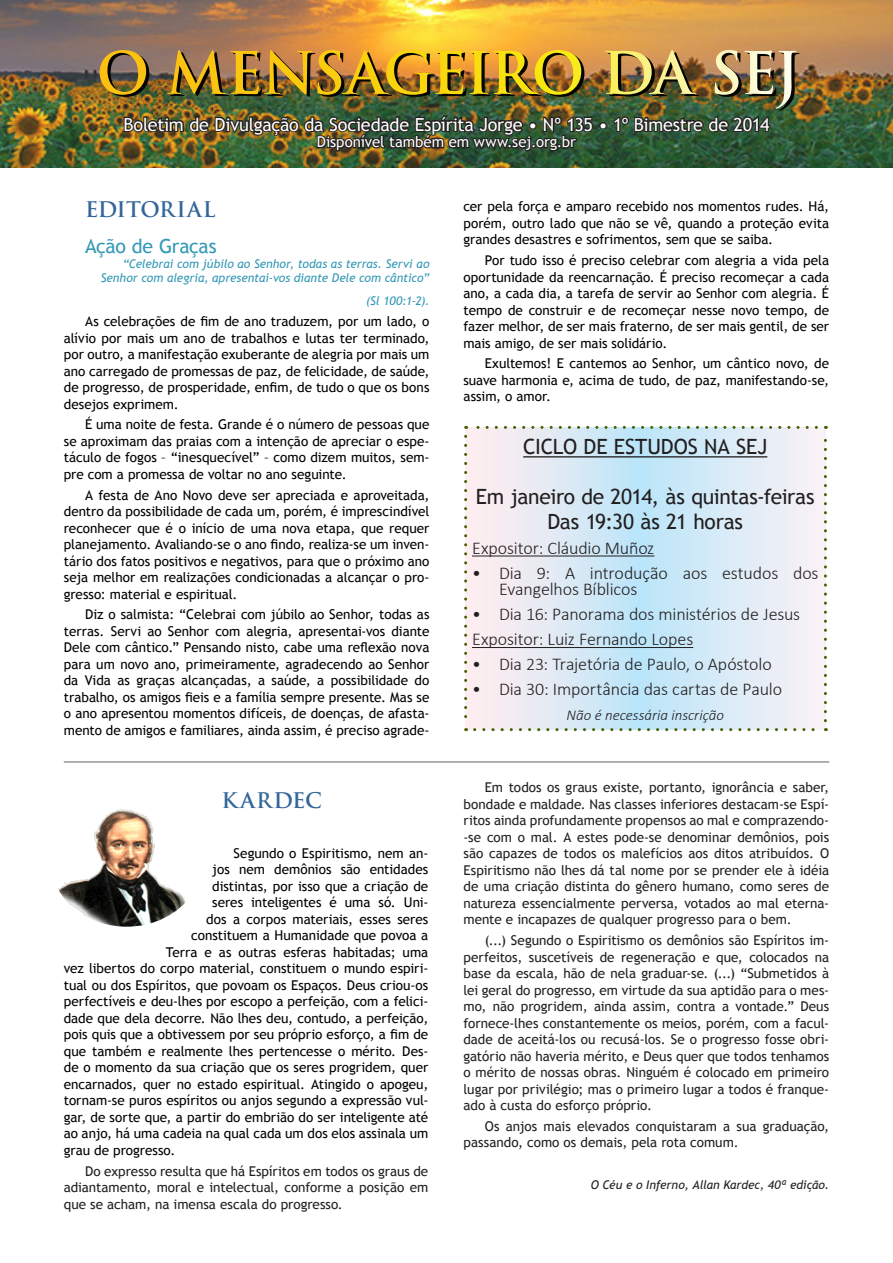
<style>
.page{position:relative;width:893px;height:1263px;background:#fff}
.page>*{position:absolute;margin:0;border:0;box-sizing:border-box;transform-origin:0 0}
.t1{font:700 57px "Trajan Pro";letter-spacing:-.035em;color:#040503}
.ultimos{font:21px "Trebuchet MS";letter-spacing:-.01em;color:#231f20}
.Títulos{font:700 21px "Trajan Pro";color:#369}
.texto_miolo{font:19.5px "Trebuchet MS";letter-spacing:-.015em;color:#3399b6}
.ultimos-2{font:300 18px/16.5px "Calibri";letter-spacing:-.005em;color:#231f20}
.texto_miolo-2{font:18px "Trebuchet MS";letter-spacing:-.015em;color:#fff}
.texto_miolo-3{font:15px "Trebuchet MS";color:#fff}
.ultimos-3{font:italic 300 15px "Calibri";color:#231f20}
.texto_miolo-4{font:13.5px/16.5px "Trebuchet MS";color:#000;text-align:justify}
.texto_miolo-5{font:13.5px/16.5px "Trebuchet MS";color:#231f20;text-align:justify}
.texto_miolo-6{font:italic 12px/14.4px "Trebuchet MS";color:#3399b6;text-align:right}
.texto_miolo-7{font:italic 12px "Trebuchet MS";letter-spacing:-.005em;color:#231f20}
</style>
<div class="page">
<img style="left:0;top:0;width:893px;height:168px">
<hr style="left:64px;top:761px;width:765px;height:2px;background:#939598">
<img style="left:120px;top:114px;width:651px;height:39px">
<img style="left:58px;top:809px;width:128px;height:118px">
<svg style="left:466px;top:427px;width:359px;height:303px;background:#ddeaf5"></svg>
<svg style="left:464px;top:436px;width:3px;height:295px"></svg>
<svg style="left:475px;top:728px;width:351px;height:3px"></svg>
<svg style="left:824px;top:426px;width:3px;height:295px"></svg>
<svg style="left:466px;top:426px;width:350px;height:3px"></svg>
<hr style="left:523px;top:456px;width:244px;height:1px;background:#231f20">
<hr style="left:472px;top:555px;width:182px;height:1px;background:#231f20">
<hr style="left:472px;top:647px;width:221px;height:1px;background:#231f20">
<p class="t1" style="left:100px;top:40px;width:704px">O MENSAGEIRO DA SEJ</p>
<p class="texto_miolo-2" style="left:123px;top:114px;width:647px">Boletim de Divulgação da Sociedade Espírita Jorge • Nº 135 • 1º Bimestre de 2014</p>
<p class="texto_miolo-3" style="left:317px;top:133px;width:261px">Disponível também em www.sej.org.br</p>
<p class="Títulos" style="left:85px;top:196px;width:132px">EDITORIAL</p>
<p class="texto_miolo" style="left:85px;top:235px;width:133px">Ação de Graças</p>
<p class="texto_miolo-6" style="left:101px;top:256px;width:330px">“Celebrai com júbilo ao Senhor, todas as terras. Servi ao<br>Senhor com alegria, apresentai-vos diante Dele com cântico”</p>
<p class="texto_miolo-6" style="left:366px;top:294px;width:65px">(Sl 100:1-2).</p>
<p class="texto_miolo-4" style="left:64px;top:313px;width:367px;text-indent:21px">As celebrações de fim de ano traduzem, por um lado, o alívio por mais um ano de trabalhos e lutas ter terminado, por outro, a manifestação exuberante de alegria por mais um ano carregado de promessas de paz, de felicidade, de saúde, de progresso, de prosperidade, enfim, de tudo o que os bons desejos exprimem.</p>
<p class="texto_miolo-4" style="left:64px;top:417px;width:367px;text-indent:21px">É uma noite de festa. Grande é o número de pessoas que se aproximam das praias com a intenção de apreciar o espe&shy;táculo de fogos – “inesquecível” – como dizem muitos, sem&shy;pre com a promessa de voltar no ano seguinte.</p>
<p class="texto_miolo-4" style="left:64px;top:487px;width:367px;text-indent:21px">A festa de Ano Novo deve ser apreciada e aproveitada, dentro da possibilidade de cada um, porém, é imprescindível reconhecer que é o início de uma nova etapa, que requer planejamento. Avaliando-se o ano findo, realiza-se um inven&shy;tário dos fatos positivos e negativos, para que o próximo ano seja melhor em realizações condicionadas a alcançar o pro&shy;gresso: material e espiritual.</p>
<p class="texto_miolo-4" style="left:64px;top:607px;width:367px;text-indent:21px">Diz o salmista: “Celebrai com júbilo ao Senhor, todas as terras. Servi ao Senhor com alegria, apresentai-vos diante Dele com cântico.” Pensando nisto, cabe uma reflexão nova para um novo ano, primeiramente, agradecendo ao Senhor da Vida as graças alcançadas, a saúde, a possibilidade do trabalho, os amigos fieis e a família sempre presente. Mas se o ano apresentou momentos difíceis, de doenças, de afasta&shy;mento de amigos e familiares, ainda assim, é preciso agrade-</p>
<p class="Títulos" style="left:222px;top:787px;width:102px">KARDEC</p>
<p class="texto_miolo-4" style="left:234px;top:845px;width:196px">Segundo o Espiritismo, nem an-</p>
<p class="texto_miolo-4" style="left:212px;top:861px;width:218px">jos nem demônios são entidades</p>
<p class="texto_miolo-4" style="left:212px;top:878px;width:217px">distintas, por isso que a criação de</p>
<p class="texto_miolo-4" style="left:212px;top:894px;width:217px">seres inteligentes é uma só. Uni-</p>
<p class="texto_miolo-4" style="left:206px;top:911px;width:224px">dos a corpos materiais, esses seres</p>
<p class="texto_miolo-4" style="left:191px;top:927px;width:238px">constituem a Humanidade que povoa a</p>
<p class="texto_miolo-4" style="left:166px;top:944px;width:264px">Terra e as outras esferas habitadas; uma</p>
<p class="texto_miolo-4" style="left:64px;top:960px;width:366px">vez libertos do corpo material, constituem o mundo espiri-</p>
<p class="texto_miolo-4" style="left:64px;top:977px;width:366px">tual ou dos Espíritos, que povoam os Espaços. Deus criou-os</p>
<p class="texto_miolo-4" style="left:64px;top:993px;width:366px">perfectíveis e deu-lhes por escopo a perfeição, com a felici-</p>
<p class="texto_miolo-4" style="left:64px;top:1010px;width:366px">dade que dela decorre. Não lhes deu, contudo, a perfeição,</p>
<p class="texto_miolo-4" style="left:64px;top:1026px;width:366px">pois quis que a obtivessem por seu próprio esforço, a fim de</p>
<p class="texto_miolo-4" style="left:64px;top:1043px;width:366px">que também e realmente lhes pertencesse o mérito. Des-</p>
<p class="texto_miolo-4" style="left:64px;top:1059px;width:366px">de o momento da sua criação que os seres progridem, quer</p>
<p class="texto_miolo-4" style="left:64px;top:1076px;width:366px">encarnados, quer no estado espiritual. Atingido o apogeu,</p>
<p class="texto_miolo-4" style="left:64px;top:1092px;width:366px">tornam-se puros espíritos ou anjos segundo a expressão vul-</p>
<p class="texto_miolo-4" style="left:64px;top:1109px;width:366px">gar, de sorte que, a partir do embrião do ser inteligente até</p>
<p class="texto_miolo-4" style="left:64px;top:1125px;width:366px">ao anjo, há uma cadeia na qual cada um dos elos assinala um</p>
<p class="texto_miolo-4" style="left:64px;top:1142px;width:113px">grau de progresso.</p>
<p class="texto_miolo-5" style="left:64px;top:1163px;width:366px;text-indent:21px">Do expresso resulta que há Espíritos em todos os graus de adiantamento, moral e intelectual, conforme a posição em que se acham, na imensa escala do progresso.</p>
<p class="texto_miolo-4" style="left:463px;top:198px;width:367px">cer pela força e amparo recebido nos momentos rudes. Há, porém, outro lado que não se vê, quando a proteção evita grandes desastres e sofrimentos, sem que se saiba.</p>
<p class="texto_miolo-4" style="left:463px;top:252px;width:367px;text-indent:21px">Por tudo isso é preciso celebrar com alegria a vida pela oportunidade da reencarnação. É preciso recomeçar a cada ano, a cada dia, a tarefa de servir ao Senhor com alegria. É tempo de construir e de recomeçar nesse novo tempo, de fazer melhor, de ser mais fraterno, de ser mais gentil, de ser mais amigo, de ser mais solidário.</p>
<p class="texto_miolo-4" style="left:463px;top:355px;width:367px;text-indent:21px">Exultemos! E cantemos ao Senhor, um cântico novo, de suave harmonia e, acima de tudo, de paz, manifestando-se, assim, o amor.</p>
<p class="ultimos" style="left:523px;top:434px;width:246px">CICLO DE ESTUDOS NA SEJ</p>
<p class="ultimos" style="left:476px;top:484px;width:340px">Em janeiro de 2014, às quintas-feiras</p>
<p class="ultimos" style="left:547px;top:509px;width:197px">Das 19:30 às 21 horas</p>
<p class="ultimos-2" style="left:472px;top:539px;width:184px">Expositor: Cláudio Muñoz</p>
<p class="ultimos-2" style="left:499px;top:564px;width:321px;text-indent:-27px">• Dia 9: A introdução aos estudos dos<br>Evangelhos Bíblicos</p>
<p class="ultimos-2" style="left:472px;top:606px;width:330px">• Dia 16: Panorama dos ministérios de Jesus</p>
<p class="ultimos-2" style="left:472px;top:631px;width:223px">Expositor: Luiz Fernando Lopes</p>
<p class="ultimos-2" style="left:472px;top:656px;width:301px">• Dia 23: Trajetória de Paulo, o Apóstolo</p>
<p class="ultimos-2" style="left:472px;top:681px;width:312px">• Dia 30: Importância das cartas de Paulo</p>
<p class="ultimos-3" style="left:566px;top:706px;width:159px">Não é necessária inscrição</p>
<p class="texto_miolo-5" style="left:463px;top:779px;width:367px;text-indent:21px">Em todos os graus existe, portanto, ignorância e saber, bondade e maldade. Nas classes inferiores destacam-se Espí&shy;ritos ainda profundamente propensos ao mal e comprazendo--se com o mal. A estes pode-se denominar demônios, pois são capazes de todos os malefícios aos ditos atribuídos. O Espiritismo não lhes dá tal nome por se prender ele à idéia de uma criação distinta do gênero humano, como seres de natureza essencialmente perversa, votados ao mal eterna&shy;mente e incapazes de qualquer progresso para o bem.</p>
<p class="texto_miolo-5" style="left:463px;top:932px;width:367px;text-indent:21px">(...) Segundo o Espiritismo os demônios são Espíritos im&shy;perfeitos, suscetíveis de regeneração e que, colocados na base da escala, hão de nela graduar-se. (...) “Submetidos à lei geral do progresso, em virtude da sua aptidão para o mes&shy;mo, não progridem, ainda assim, contra a vontade.” Deus fornece-lhes constantemente os meios, porém, com a facul&shy;dade de aceitá-los ou recusá-los. Se o progresso fosse obri&shy;gatório não haveria mérito, e Deus quer que todos tenhamos o mérito de nossas obras. Ninguém é colocado em primeiro lugar por privilégio; mas o primeiro lugar a todos é franque&shy;ado à custa do esforço próprio.</p>
<p class="texto_miolo-5" style="left:463px;top:1118px;width:367px;text-indent:21px">Os anjos mais elevados conquistaram a sua graduação, passando, como os demais, pela rota comum.</p>
<p class="texto_miolo-7" style="left:591px;top:1177px;width:240px">O Céu e o Inferno, Allan Kardec, 40ª edição.</p>
</div>
